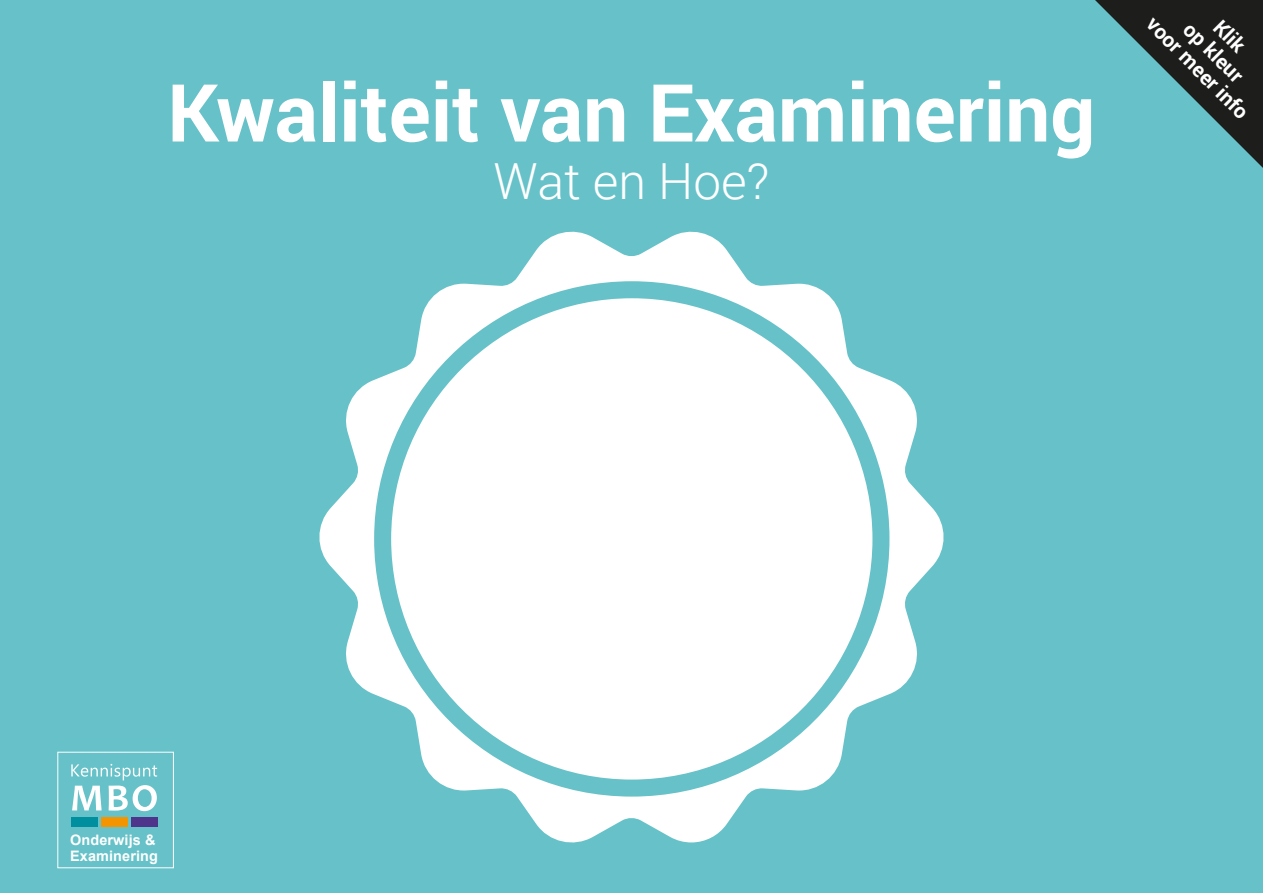
<style>
.page{position:relative;width:1263px;height:893px;background:#66c2c8}
.page>*{position:absolute;margin:0;border:0;box-sizing:border-box;transform-origin:0 0}
.t1{font:700 79.95px "Roboto";color:#fff}
.t2{font:300 49.8px "Roboto";color:#fff}
.t3{font:700 20.7px "Roboto";color:#fff}
.t4{font:700 14.4px/16px "Arial";letter-spacing:.005em;color:#fff}
</style>
<div class="page">
<svg style="left:319px;top:231px;width:625px;height:612px"></svg>
<div style="left:391px;top:298px;width:481px;height:481px;background:#fff;border-radius:50%"></div>
<svg style="left:1095px;top:0;width:168px;height:168px"></svg>
<svg style="left:71px;top:764px;width:86px;height:47px"></svg>
<div style="left:58px;top:752px;width:115px;height:116px;border:1px solid #fff"></div>
<div style="left:71px;top:818px;width:26px;height:9px;background:#008f9e"></div>
<div style="left:101px;top:818px;width:26px;height:9px;background:#f49400"></div>
<div style="left:131px;top:818px;width:26px;height:9px;background:#4f348b"></div>
<p class="t1" style="left:167px;top:57px;width:929px">Kwaliteit van Examinering</p>
<p class="t2" style="left:494px;top:147px;width:277px">Wat en Hoe?</p>
<p class="t3" style="left:1160px;top:10px;width:136px;rotate:45deg">voor meer info</p>
<p class="t3" style="left:1227px;top:13px;width:37px;rotate:45deg">Klik</p>
<p class="t3" style="left:1197px;top:15px;width:76px;rotate:45deg">op kleur</p>
<p class="t4" style="left:70px;top:833px;width:89px">Onderwijs &amp;<br>Examinering</p>
</div>
